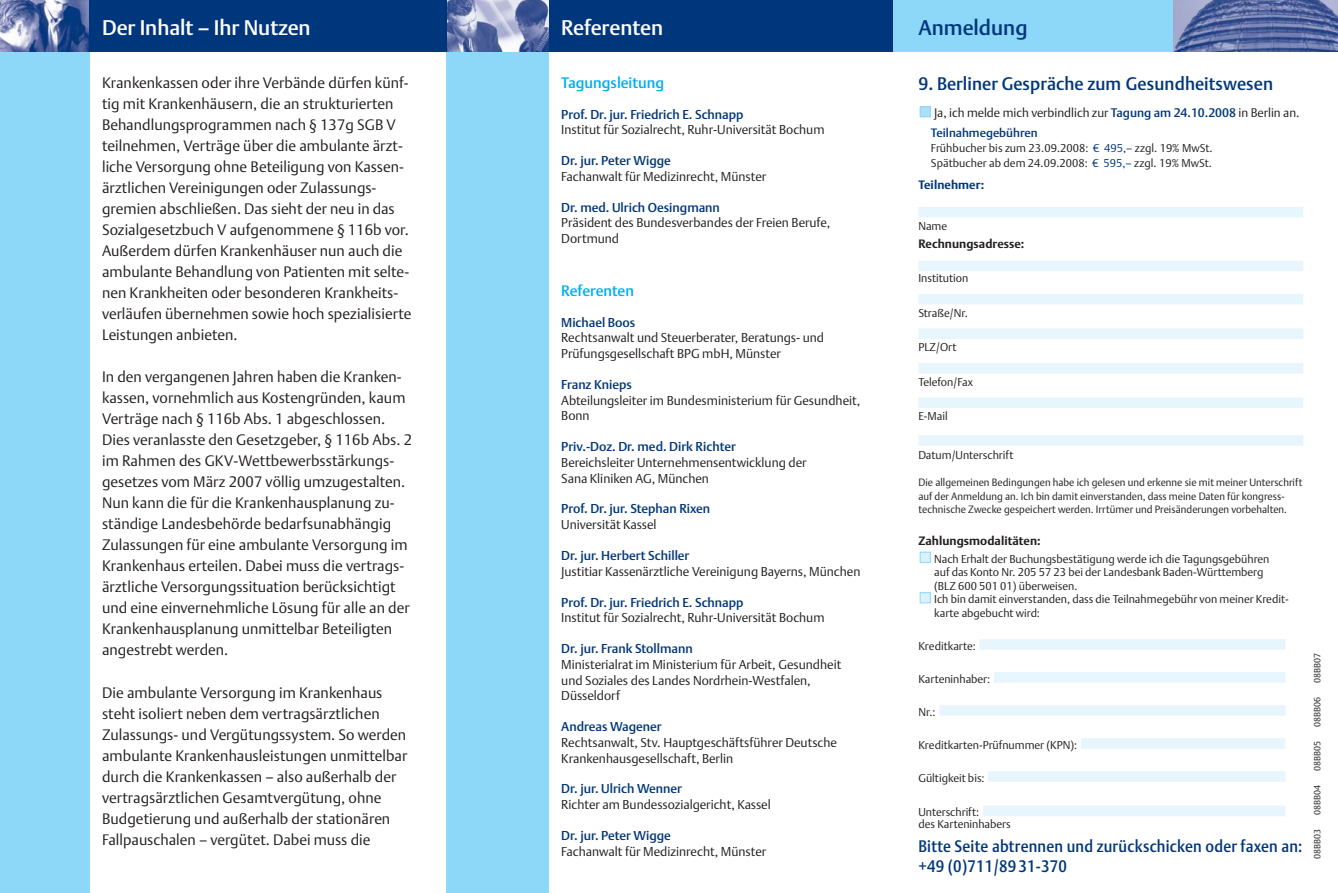
<style>
.page{position:relative;width:1338px;height:893px;background:#fff}
.page>*{position:absolute;margin:0;border:0;box-sizing:border-box;transform-origin:0 0}
.t1{font:21px "Thieme Argo Three";letter-spacing:-.005em;color:#fff}
.t2{font:21px "Thieme Argo Three";color:#00367b}
.t3{font:18px "Thieme Argo Three";letter-spacing:.005em;color:#00367b}
.t4{font:16.5px/19.5px "Thieme Argo Three";letter-spacing:.015em;color:#00367b;scale:.91 1}
.t5{font:15px/21px "Thieme Argo One";letter-spacing:.005em;color:#231f20}
.t6{font:15px "Thieme Argo Three";color:#00aeef}
.t7{font:12.75px/15.8px "Thieme Argo One";color:#231f20}
.t8{font:12.75px "Thieme Argo Three";color:#00367b}
.t9{font:12.3px "Thieme Argo One";color:#231f20}
.t10{font:700 12px "Thieme Argo One";letter-spacing:.005em;color:#231f20}
.t11{font:12px "Thieme Argo Three";color:#00367b}
.t12{font:700 12px "Thieme Argo One";letter-spacing:.005em;color:#00367b}
.t13{font:11.25px/13.5px "Thieme Argo One";color:#231f20}
.t14{font:10.5px/13.5px "Thieme Argo One";letter-spacing:.005em;color:#231f20}
.t15{font:9px "Thieme Argo One";letter-spacing:.01em;color:#231f20}
.s1{font-family:"Thieme Argo Three";color:#00367b}
.s2{color:#00367b}
</style>
<div class="page">
<div style="left:893px;top:0;width:281px;height:51px;background:#8dd8f8"></div>
<div style="left:918px;top:207px;width:385px;height:10px;background:#e7f6fd"></div>
<div style="left:918px;top:261px;width:385px;height:10px;background:#e7f6fd"></div>
<div style="left:918px;top:294px;width:385px;height:10px;background:#e7f6fd"></div>
<div style="left:918px;top:328px;width:385px;height:11px;background:#e7f6fd"></div>
<div style="left:918px;top:363px;width:385px;height:10px;background:#e7f6fd"></div>
<div style="left:918px;top:397px;width:385px;height:11px;background:#e7f6fd"></div>
<div style="left:918px;top:435px;width:385px;height:10px;background:#e7f6fd"></div>
<div style="left:983px;top:805px;width:302px;height:11px;background:#e7f6fd"></div>
<div style="left:988px;top:771px;width:298px;height:10px;background:#e7f6fd"></div>
<div style="left:1081px;top:738px;width:205px;height:10px;background:#e7f6fd"></div>
<div style="left:939px;top:705px;width:347px;height:10px;background:#e7f6fd"></div>
<div style="left:994px;top:672px;width:292px;height:10px;background:#e7f6fd"></div>
<div style="left:980px;top:639px;width:306px;height:10px;background:#e7f6fd"></div>
<div style="left:920px;top:592px;width:10px;height:11px;background:#dbf2fd"></div>
<div style="left:920px;top:592px;width:11px;height:11px;border:1px solid #8dd8f8"></div>
<div style="left:920px;top:552px;width:10px;height:10px;background:#dbf2fd"></div>
<div style="left:920px;top:552px;width:11px;height:10px;border:1px solid #8dd8f8"></div>
<div style="left:920px;top:107px;width:10px;height:10px;background:#aae0fa"></div>
<div style="left:920px;top:106px;width:11px;height:11px;border:1px solid #8dd8f8"></div>
<img style="left:1174px;top:0;width:164px;height:51px">
<div style="left:446px;top:51px;width:103px;height:841px;background:#8dd8f8"></div>
<div style="left:549px;top:0;width:344px;height:51px;background:#00367b"></div>
<img style="left:446px;top:0;width:103px;height:51px">
<div style="left:0;top:51px;width:89px;height:841px;background:#8dd8f8"></div>
<img style="left:0;top:0;width:89px;height:51px">
<div style="left:89px;top:0;width:357px;height:51px;background:#00367b"></div>
<h1 class="t1" style="left:102px;top:20px;width:210px">Der Inhalt – Ihr Nutzen</h1>
<h1 class="t1" style="left:561px;top:20px;width:103px">Referenten</h1>
<p class="t5" style="left:102px;top:74px;width:311px">Krankenkassen oder ihre Verbände dürfen künf&shy;tig mit Krankenhäusern, die an strukturierten Behandlungsprogrammen nach § 137g SGB V teilnehmen, Verträge über die ambulante ärzt&shy;liche Versorgung ohne Beteiligung von Kassen&shy;ärztlichen Vereinigungen oder Zulassungs&shy;gremien abschließen. Das sieht der neu in das Sozialgesetzbuch V aufgenommene § 116b vor.<br>Außerdem dürfen Krankenhäuser nun auch die ambulante Behandlung von Patienten mit selte&shy;nen Krankheiten oder besonderen Krankheits&shy;verläufen übernehmen sowie hoch spezialisierte Leistungen anbieten.</p>
<p class="t5" style="left:102px;top:368px;width:311px">In den vergangenen Jahren haben die Kranken&shy;kassen, vornehmlich aus Kostengründen, kaum Verträge nach § 116b Abs. 1 abgeschlossen.<br>Dies veranlasste den Gesetzgeber, § 116b Abs. 2 im Rahmen des GKV-Wettbewerbsstärkungs&shy;gesetzes vom März 2007 völlig umzugestalten.<br>Nun kann die für die Krankenhausplanung zu&shy;ständige Landesbehörde bedarfsunabhängig Zulassungen für eine ambulante Versorgung im Krankenhaus erteilen. Dabei muss die vertrags&shy;ärztliche Versorgungssituation berücksichtigt und eine einvernehmliche Lösung für alle an der Krankenhausplanung unmittelbar Beteiligten angestrebt werden.</p>
<p class="t5" style="left:102px;top:683px;width:307px">Die ambulante Versorgung im Krankenhaus steht isoliert neben dem vertragsärztlichen Zulassungs- und Vergütungssystem. So werden ambulante Krankenhausleistungen unmittelbar durch die Krankenkassen – also außerhalb der vertragsärztlichen Gesamtvergütung, ohne Budgetierung und außerhalb der stationären Fallpauschalen – vergütet. Dabei muss die</p>
<p class="t6" style="left:561px;top:77px;width:104px">Tagungsleitung</p>
<p class="t8" style="left:561px;top:109px;width:184px">Prof. Dr. jur. Friedrich E. Schnapp</p>
<p class="t7" style="left:561px;top:123px;width:265px">Institut für Sozialrecht, Ruhr-Universität Bochum</p>
<p class="t8" style="left:561px;top:156px;width:111px">Dr. jur. Peter Wigge</p>
<p class="t7" style="left:561px;top:170px;width:206px">Fachanwalt für Medizinrecht, Münster</p>
<p class="t8" style="left:561px;top:202px;width:160px">Dr. med. Ulrich Oesingmann</p>
<p class="t7" style="left:561px;top:216px;width:270px">Präsident des Bundesverbandes der Freien Berufe,<br>Dortmund</p>
<p class="t6" style="left:561px;top:285px;width:74px">Referenten</p>
<p class="t8" style="left:561px;top:317px;width:76px">Michael Boos</p>
<p class="t7" style="left:561px;top:331px;width:264px">Rechtsanwalt und Steuerberater, Beratungs- und<br>Prüfungsgesellschaft BPG mbH, Münster</p>
<p class="t8" style="left:561px;top:379px;width:72px">Franz Knieps</p>
<p class="t7" style="left:561px;top:393px;width:301px">Abteilungsleiter im Bundesministerium für Gesundheit,<br>Bonn</p>
<p class="t8" style="left:561px;top:442px;width:176px">Priv.-Doz. Dr. med. Dirk Richter</p>
<p class="t7" style="left:561px;top:456px;width:247px">Bereichsleiter Unternehmensentwicklung der<br>Sana Kliniken AG, München</p>
<p class="t8" style="left:561px;top:504px;width:150px">Prof. Dr. jur. Stephan Rixen</p>
<p class="t7" style="left:561px;top:518px;width:97px">Universität Kassel</p>
<p class="t8" style="left:561px;top:550px;width:130px">Dr. jur. Herbert Schiller</p>
<p class="t7" style="left:561px;top:564px;width:301px">Justitiar Kassenärztliche Vereinigung Bayerns, München</p>
<p class="t8" style="left:561px;top:597px;width:184px">Prof. Dr. jur. Friedrich E. Schnapp</p>
<p class="t7" style="left:561px;top:611px;width:265px">Institut für Sozialrecht, Ruhr-Universität Bochum</p>
<p class="t8" style="left:561px;top:643px;width:133px">Dr. jur. Frank Stollmann</p>
<p class="t7" style="left:561px;top:657px;width:282px">Ministerialrat im Ministerium für Arbeit, Gesundheit und Soziales des Landes Nordrhein-Westfalen,<br>Düsseldorf</p>
<p class="t8" style="left:561px;top:721px;width:102px">Andreas Wagener</p>
<p class="t7" style="left:561px;top:735px;width:277px">Rechtsanwalt, Stv. Hauptgeschäftsführer Deutsche<br>Krankenhausgesellschaft, Berlin</p>
<p class="t8" style="left:561px;top:784px;width:122px">Dr. jur. Ulrich Wenner</p>
<p class="t7" style="left:561px;top:798px;width:211px">Richter am Bundessozialgericht, Kassel</p>
<p class="t8" style="left:561px;top:830px;width:111px">Dr. jur. Peter Wigge</p>
<p class="t7" style="left:561px;top:844px;width:206px">Fachanwalt für Medizinrecht, Münster</p>
<h1 class="t2" style="left:918px;top:20px;width:111px">Anmeldung</h1>
<p class="t3" style="left:918px;top:77px;width:356px">9. Berliner Gespräche zum Gesundheitswesen</p>
<p class="t9" style="left:934px;top:108px;width:367px">Ja, ich melde mich verbindlich zur <span class="s1">Tagung am 24.10.2008</span> in Berlin an.</p>
<p class="t11" style="left:931px;top:128px;width:108px">Teilnahmegebühren</p>
<p class="t13" style="left:931px;top:141px;width:283px;line-height:15px">Frühbucher bis zum 23.09.2008: <span class="s2">€ 495,–</span> zzgl. 19% MwSt.<br>Spätbucher ab dem 24.09.2008: <span class="s2">€ 595,–</span> zzgl. 19% MwSt.</p>
<p class="t12" style="left:918px;top:180px;width:67px">Teilnehmer:</p>
<p class="t13" style="left:918px;top:220px;width:30px">Name</p>
<p class="t10" style="left:918px;top:239px;width:107px">Rechnungsadresse:</p>
<p class="t13" style="left:918px;top:272px;width:52px">Institution</p>
<p class="t13" style="left:918px;top:307px;width:51px">Straße/Nr.</p>
<p class="t13" style="left:918px;top:341px;width:40px">PLZ/Ort</p>
<p class="t13" style="left:918px;top:376px;width:56px">Telefon/Fax</p>
<p class="t13" style="left:918px;top:410px;width:31px">E-Mail</p>
<p class="t13" style="left:918px;top:449px;width:97px">Datum/Unterschrift</p>
<p class="t14" style="left:918px;top:477px;width:385px">Die allgemeinen Bedingungen habe ich gelesen und erkenne sie mit meiner Unterschrift auf der Anmeldung an. Ich bin damit einverstanden, dass meine Daten für kongress&shy;technische Zwecke gespeichert werden. Irrtümer und Preisänderungen vorbehalten.</p>
<p class="t10" style="left:918px;top:536px;width:124px">Zahlungsmodalitäten:</p>
<p class="t13" style="left:934px;top:553px;width:356px">Nach Erhalt der Buchungsbestätigung werde ich die Tagungsgebühren<br>auf das Konto Nr. 205 57 23 bei der Landesbank Baden-Württemberg<br>(BLZ 600 501 01) überweisen.<br>Ich bin damit einverstanden, dass die Teilnahmegebühr von meiner Kredit&shy;karte abgebucht wird:</p>
<p class="t13" style="left:918px;top:640px;width:59px">Kreditkarte:</p>
<p class="t13" style="left:918px;top:673px;width:73px">Karteninhaber:</p>
<p class="t13" style="left:918px;top:706px;width:19px">Nr.:</p>
<p class="t13" style="left:918px;top:739px;width:160px">Kreditkarten-Prüfnummer (KPN):</p>
<p class="t13" style="left:918px;top:772px;width:68px">Gültigkeit bis:</p>
<p class="t13" style="left:918px;top:807px;width:94px;line-height:12px">Unterschrift:<br>des Karteninhabers</p>
<p class="t4" style="left:918px;top:838px;width:423px">Bitte Seite abtrennen und zurückschicken oder faxen an: +49 (0)711/89 31-370</p>
<p class="t15" style="left:1314px;top:683px;width:32px;rotate:-90deg">08BB07</p>
<p class="t15" style="left:1314px;top:727px;width:32px;rotate:-90deg">08BB06</p>
<p class="t15" style="left:1314px;top:771px;width:32px;rotate:-90deg">08BB05</p>
<p class="t15" style="left:1314px;top:815px;width:32px;rotate:-90deg">08BB04</p>
<p class="t15" style="left:1314px;top:859px;width:32px;rotate:-90deg">08BB03</p>
</div>
